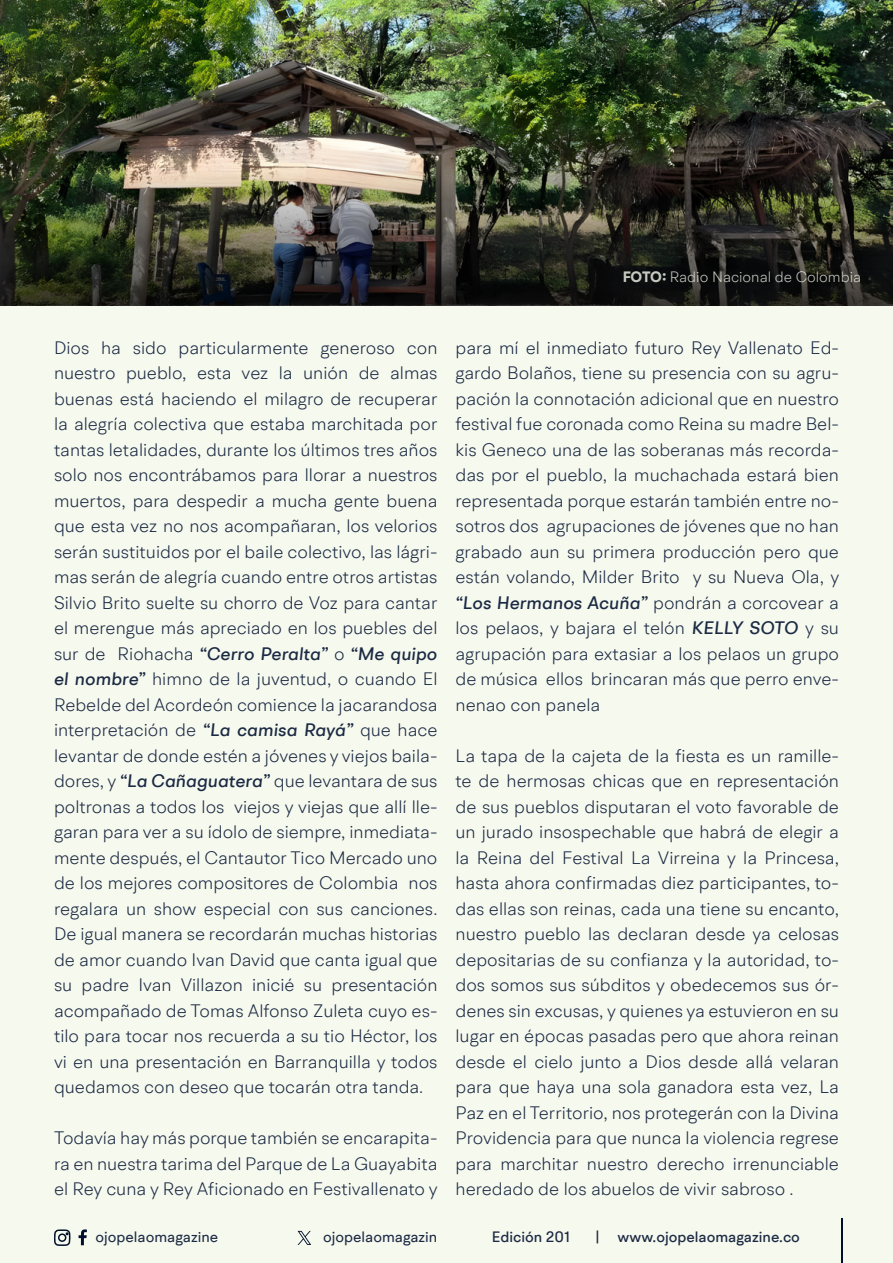
<style>
.page{position:relative;width:893px;height:1263px;background:#f6f9ee}
.page>*{position:absolute;margin:0;border:0;box-sizing:border-box;transform-origin:0 0}
.t1{font:300 18px/25.5px "BR Hendrix";color:#1b2943;text-align:justify}
.t2{font:500 15px "BR Hendrix";color:#1b2943}
.t3{font:15px "BR Hendrix";color:#1b2943}
.t4{font:300 15px "BR Hendrix";color:#f5faed}
.s1{font-weight:700}
.s2{font-weight:500;font-style:italic}
</style>
<div class="page">
<svg style="left:79px;top:1229px;width:8px;height:16px"></svg>
<svg style="left:54px;top:1229px;width:17px;height:17px"></svg>
<hr style="left:841px;top:1219px;width:1px;height:44px;background:#000f2b">
<svg style="left:298px;top:1231px;width:13px;height:14px"></svg>
<img style="left:0;top:0;width:893px;height:169px">
<img style="left:0;top:169px;width:893px;height:137px">
<p class="t4" style="left:622px;top:268px;width:240px"><span class="s1">FOTO:</span> Radio Nacional de Colombia</p>
<p class="t1" style="left:54px;top:334px;width:385px">Dios ha sido particularmente generoso con nuestro pueblo, esta vez la unión de almas buenas está haciendo el milagro de recuperar la alegría colectiva que estaba marchitada por tantas letalidades, durante los últimos tres años solo nos encontrábamos para llorar a nuestros muertos, para despedir a mucha gente buena que esta vez no nos acompañaran, los velorios serán sustituidos por el baile colectivo, las lágri&shy;mas serán de alegría cuando entre otros artistas Silvio Brito suelte su chorro de Voz para cantar el merengue más apreciado en los puebles del sur de Riohacha <span class="s2">“Cerro Peralta”</span> o <span class="s2">“Me quipo el nombre”</span> himno de la juventud, o cuando El Rebelde del Acordeón comience la jacarandosa interpretación de <span class="s2">“La camisa Rayá”</span> que hace levantar de donde estén a jóvenes y viejos baila&shy;dores, y <span class="s2">“La Cañaguatera”</span> que levantara de sus poltronas a todos los viejos y viejas que allí lle&shy;garan para ver a su ídolo de siempre, inmediata&shy;mente después, el Cantautor Tico Mercado uno de los mejores compositores de Colombia nos regalara un show especial con sus canciones.<br>De igual manera se recordarán muchas historias de amor cuando Ivan David que canta igual que su padre Ivan Villazon inicié su presentación acompañado de Tomas Alfonso Zuleta cuyo es&shy;tilo para tocar nos recuerda a su tio Héctor, los vi en una presentación en Barranquilla y todos quedamos con deseo que tocarán otra tanda.</p>
<p class="t1" style="left:54px;top:1125px;width:385px">Todavía hay más porque también se encarapita&shy;ra en nuestra tarima del Parque de La Guayabita el Rey cuna y Rey Aficionado en Festivallenato y</p>
<p class="t1" style="left:455px;top:334px;width:385px">para mí el inmediato futuro Rey Vallenato Ed&shy;gardo Bolaños, tiene su presencia con su agru&shy;pación la connotación adicional que en nuestro festival fue coronada como Reina su madre Bel&shy;kis Geneco una de las soberanas más recorda&shy;das por el pueblo, la muchachada estará bien representada porque estarán también entre no&shy;sotros dos agrupaciones de jóvenes que no han grabado aun su primera producción pero que están volando, Milder Brito y su Nueva Ola, y <span class="s2">“Los Hermanos Acuña”</span> pondrán a corcovear a los pelaos, y bajara el telón <span class="s2">KELLY SOTO</span> y su agrupación para extasiar a los pelaos un grupo de música ellos brincaran más que perro enve&shy;nenao con panela</p>
<p class="t1" style="left:455px;top:742px;width:385px">La tapa de la cajeta de la fiesta es un ramille&shy;te de hermosas chicas que en representación de sus pueblos disputaran el voto favorable de un jurado insospechable que habrá de elegir a la Reina del Festival La Virreina y la Princesa, hasta ahora confirmadas diez participantes, to&shy;das ellas son reinas, cada una tiene su encanto, nuestro pueblo las declaran desde ya celosas depositarias de su confianza y la autoridad, to&shy;dos somos sus súbditos y obedecemos sus ór&shy;denes sin excusas, y quienes ya estuvieron en su lugar en épocas pasadas pero que ahora reinan desde el cielo junto a Dios desde allá velaran para que haya una sola ganadora esta vez, La Paz en el Territorio, nos protegerán con la Divina Providencia para que nunca la violencia regrese para marchitar nuestro derecho irrenunciable heredado de los abuelos de vivir sabroso .</p>
<p class="t3" style="left:96px;top:1227px;width:124px">ojopelaomagazine</p>
<p class="t3" style="left:323px;top:1227px;width:116px">ojopelaomagazin</p>
<p class="t2" style="left:492px;top:1227px;width:80px">Edición 201</p>
<p class="t2" style="left:595px;top:1227px;width:206px">| www.ojopelaomagazine.co</p>
</div>
